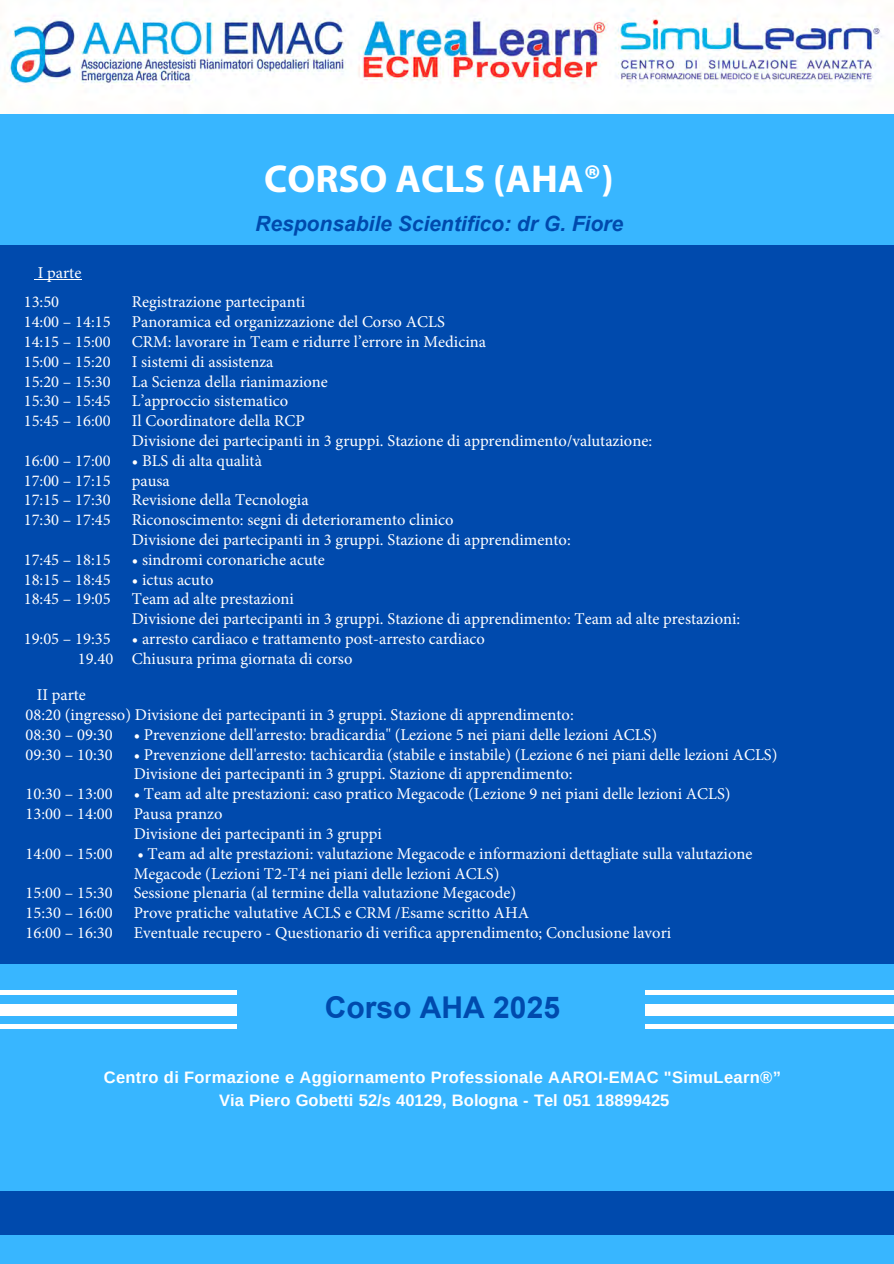
<style>
.page{position:relative;width:894px;height:1264px;background:#fff}
.page>*{position:absolute;margin:0;border:0;box-sizing:border-box;transform-origin:0 0}
.t1{font:700 39px "Myriad Pro";color:#fff}
.t2{font:700 30px "Arial";color:#004aad}
.t3{font:italic 700 21px "Arial";color:#004aad}
.t4{font:16.5px/19.8px "Minion Pro";color:#fff}
.t5{font:700 16.5px/23.1px "Arimo";letter-spacing:.02em;color:#fff;text-align:center}
</style>
<div class="page">
<div style="left:0;top:0;width:893px;height:1263px;background:#38b6ff"></div>
<div style="left:0;top:245px;width:893px;height:718px;background:#004aad"></div>
<div style="left:0;top:990px;width:237px;height:5px;background:#fff"></div>
<hr style="left:0;top:1024px;width:237px;height:4px;background:#fff">
<div style="left:0;top:1003px;width:237px;height:12px;background:#fff"></div>
<div style="left:645px;top:990px;width:248px;height:5px;background:#fff"></div>
<hr style="left:645px;top:1024px;width:248px;height:4px;background:#fff">
<div style="left:645px;top:1003px;width:248px;height:12px;background:#fff"></div>
<div style="left:0;top:1191px;width:893px;height:44px;background:#004aad"></div>
<img style="left:0;top:0;width:893px;height:113px">
<hr style="left:34px;top:279px;width:47px;height:1px;background:#fff">
<p class="t1" style="left:264px;top:153px;width:351px">CORSO ACLS (AHA®)</p>
<p class="t4" style="left:24px;top:258px;width:59px;line-height:29.1px;text-indent:14px">I parte<br>13:50</p>
<p class="t3" style="left:255px;top:210px;width:369px">Responsabile Scientifico: dr G. Fiore</p>
<p class="t4" style="left:132px;top:292px;width:175px">Registrazione partecipanti</p>
<p class="t4" style="left:24px;top:312px;width:88px">14:00 – 14:15</p>
<p class="t4" style="left:132px;top:312px;width:314px">Panoramica ed organizzazione del Corso ACLS</p>
<p class="t4" style="left:24px;top:332px;width:88px">14:15 – 15:00</p>
<p class="t4" style="left:132px;top:332px;width:355px">CRM: lavorare in Team e ridurre l’errore in Medicina</p>
<p class="t4" style="left:24px;top:351px;width:88px">15:00 – 15:20</p>
<p class="t4" style="left:132px;top:351px;width:143px">I sistemi di assistenza</p>
<p class="t4" style="left:24px;top:371px;width:88px">15:20 – 15:30</p>
<p class="t4" style="left:132px;top:371px;width:197px">La Scienza della rianimazione</p>
<p class="t4" style="left:24px;top:391px;width:88px">15:30 – 15:45</p>
<p class="t4" style="left:132px;top:391px;width:158px">L’approccio sistematico</p>
<p class="t4" style="left:24px;top:411px;width:88px">15:45 – 16:00</p>
<p class="t4" style="left:132px;top:411px;width:521px">Il Coordinatore della RCP<br>Divisione dei partecipanti in 3 gruppi. Stazione di apprendimento/valutazione:</p>
<p class="t4" style="left:24px;top:450px;width:88px">16:00 – 17:00</p>
<p class="t4" style="left:132px;top:450px;width:131px">• BLS di alta qualità</p>
<p class="t4" style="left:24px;top:470px;width:88px">17:00 – 17:15</p>
<p class="t4" style="left:132px;top:470px;width:39px">pausa</p>
<p class="t4" style="left:24px;top:490px;width:88px">17:15 – 17:30</p>
<p class="t4" style="left:132px;top:490px;width:178px">Revisione della Tecnologia</p>
<p class="t4" style="left:24px;top:510px;width:88px">17:30 – 17:45</p>
<p class="t4" style="left:132px;top:510px;width:440px">Riconoscimento: segni di deterioramento clinico<br>Divisione dei partecipanti in 3 gruppi. Stazione di apprendimento:</p>
<p class="t4" style="left:24px;top:549px;width:88px">17:45 – 18:15</p>
<p class="t4" style="left:132px;top:549px;width:194px">• sindromi coronariche acute</p>
<p class="t4" style="left:24px;top:569px;width:88px">18:15 – 18:45</p>
<p class="t4" style="left:132px;top:569px;width:83px">• ictus acuto</p>
<p class="t4" style="left:24px;top:589px;width:88px">18:45 – 19:05</p>
<p class="t4" style="left:132px;top:589px;width:609px">Team ad alte prestazioni<br>Divisione dei partecipanti in 3 gruppi. Stazione di apprendimento: Team ad alte prestazioni:</p>
<p class="t4" style="left:24px;top:629px;width:88px">19:05 – 19:35</p>
<p class="t4" style="left:78px;top:629px;width:408px;text-indent:54px">• arresto cardiaco e trattamento post-arresto cardiaco<br>19.40 Chiusura prima giornata di corso</p>
<p class="t4" style="left:26px;top:685px;width:549px;text-indent:11px">II parte<br>08:20 (ingresso) Divisione dei partecipanti in 3 gruppi. Stazione di apprendimento:<br>08:30 – 09:30</p>
<p class="t4" style="left:134px;top:724px;width:525px">• Prevenzione dell'arresto: bradicardia" (Lezione 5 nei piani delle lezioni ACLS)</p>
<p class="t4" style="left:26px;top:744px;width:88px">09:30 – 10:30</p>
<p class="t4" style="left:134px;top:744px;width:645px">• Prevenzione dell'arresto: tachicardia (stabile e instabile) (Lezione 6 nei piani delle lezioni ACLS)<br>Divisione dei partecipanti in 3 gruppi. Stazione di apprendimento:</p>
<p class="t4" style="left:26px;top:784px;width:88px">10:30 – 13:00</p>
<p class="t4" style="left:134px;top:784px;width:598px">• Team ad alte prestazioni: caso pratico Megacode (Lezione 9 nei piani delle lezioni ACLS)</p>
<p class="t4" style="left:26px;top:804px;width:88px">13:00 – 14:00</p>
<p class="t4" style="left:134px;top:804px;width:249px">Pausa pranzo<br>Divisione dei partecipanti in 3 gruppi</p>
<p class="t4" style="left:26px;top:843px;width:88px">14:00 – 15:00</p>
<p class="t4" style="left:134px;top:843px;width:620px">• Team ad alte prestazioni: valutazione Megacode e informazioni dettagliate sulla valutazione<br>Megacode (Lezioni T2-T4 nei piani delle lezioni ACLS)</p>
<p class="t4" style="left:26px;top:883px;width:88px">15:00 – 15:30</p>
<p class="t4" style="left:134px;top:883px;width:384px">Sessione plenaria (al termine della valutazione Megacode)</p>
<p class="t4" style="left:26px;top:903px;width:88px">15:30 – 16:00</p>
<p class="t4" style="left:134px;top:903px;width:397px">Prove pratiche valutative ACLS e CRM /Esame scritto AHA</p>
<p class="t4" style="left:26px;top:922px;width:88px">16:00 – 16:30</p>
<p class="t4" style="left:134px;top:922px;width:539px">Eventuale recupero - Questionario di verifica apprendimento; Conclusione lavori</p>
<p class="t2" style="left:325px;top:988px;width:237px">Corso AHA 2025</p>
<p class="t5" style="left:104px;top:1065px;width:678px">Centro di Formazione e Aggiornamento Professionale AAROI-EMAC "SimuLearn®”<br>Via Piero Gobetti 52/s 40129, Bologna - Tel 051 18899425</p>
</div>
